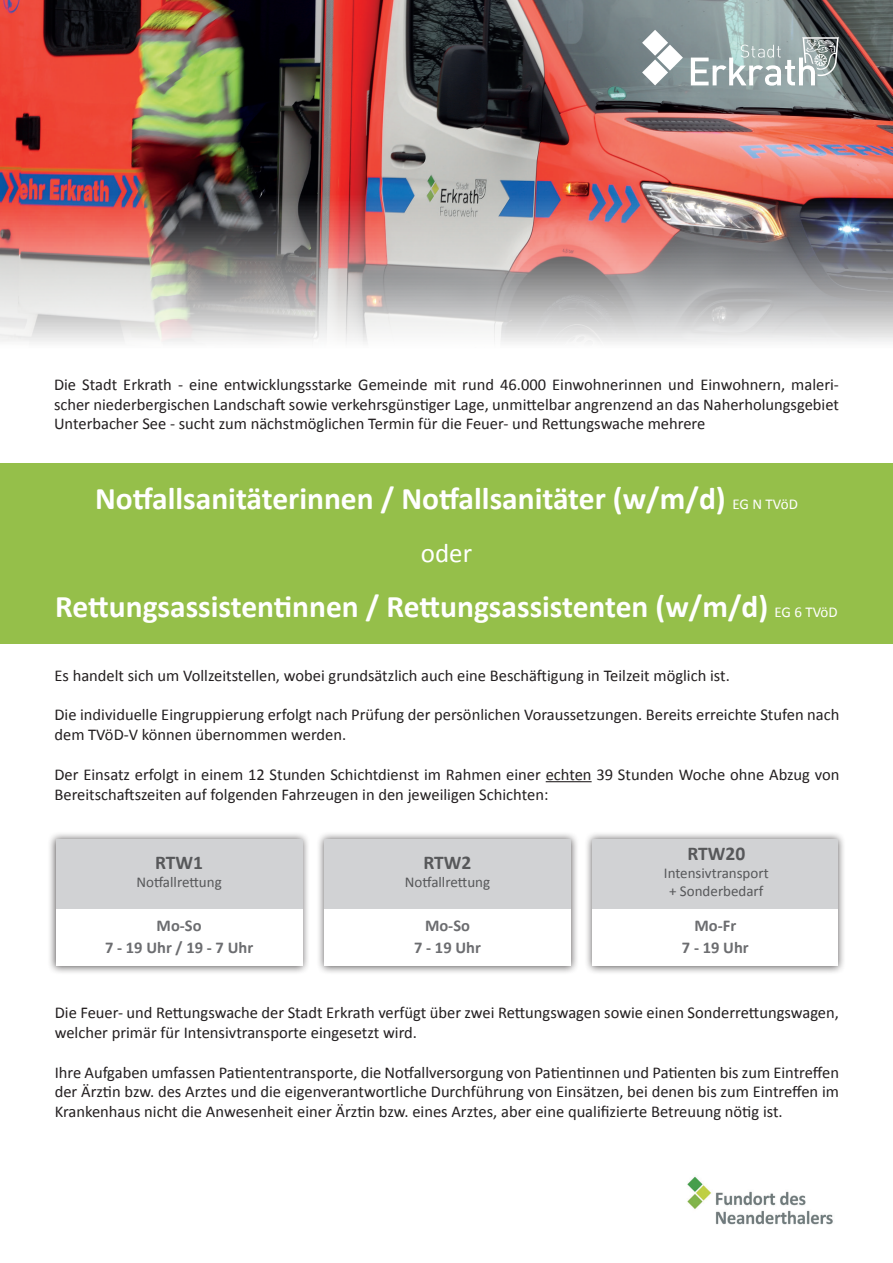
<style>
.page{position:relative;width:893px;height:1263px;background:#fff}
.page>*{position:absolute;margin:0;border:0;box-sizing:border-box;transform-origin:0 0}
.t1{font:700 31.5px "Calibri";color:#fff}
.t2{font:27px "Calibri";color:#fff}
.t3{font:700 19.5px "Calibri";color:#57585a}
.t4{font:16.5px/19.8px "Calibri";color:#231f20}
.t5{font:700 16.5px/21.6px "Calibri";color:#6c6d70;text-align:center}
.t6{font:15px/18px "Calibri";color:#57585a;text-align:center}
.s1{font-weight:400;font-size:15px}
</style>
<div class="page">
<img style="left:0;top:0;width:893px;height:342px">
<div style="left:0;top:463px;width:893px;height:181px;background:#95bf4a"></div>
<hr style="left:546px;top:781px;width:46px;height:1px;background:#231f20">
<div style="left:48px;top:831px;width:263px;height:143px;background:#231f20;opacity:.75"></div>
<div style="left:56px;top:839px;width:246px;height:127px;background:#fff"></div>
<div style="left:316px;top:831px;width:263px;height:143px;background:#231f20;opacity:.75"></div>
<div style="left:324px;top:839px;width:247px;height:127px;background:#fff"></div>
<div style="left:584px;top:831px;width:262px;height:143px;background:#231f20;opacity:.75"></div>
<div style="left:592px;top:839px;width:246px;height:127px;background:#fff"></div>
<img style="left:687px;top:1176px;width:146px;height:49px">
<div style="left:56px;top:840px;width:246px;height:69px;background:#d1d2d4"></div>
<div style="left:324px;top:839px;width:247px;height:70px;background:#d1d2d4"></div>
<div style="left:592px;top:839px;width:246px;height:70px;background:#d1d2d4"></div>
<svg style="left:691px;top:37px;width:148px;height:49px"></svg>
<svg style="left:642px;top:30px;width:41px;height:55px"></svg>
<p class="t4" style="left:54px;top:374px;width:786px;text-align:justify">Die Stadt Erkrath - eine entwicklungsstarke Gemeinde mit rund 46.000 Einwohnerinnen und Einwohnern, maleri&shy;scher niederbergischen Landschaft sowie verkehrsgünstiger Lage, unmittelbar angrenzend an das Naherholungsgebiet Unterbacher See - sucht zum nächstmöglichen Termin für die Feuer- und Rettungswache mehrere</p>
<h1 class="t1" style="left:95px;top:476px;width:704px">Notfallsanitäterinnen / Notfallsanitäter (w/m/d) <span class="s1">EG N TVöD</span></h1>
<h2 class="t2" style="left:421px;top:534px;width:53px">oder</h2>
<h1 class="t1" style="left:55px;top:584px;width:784px">Rettungsassistentinnen / Rettungsassistenten (w/m/d) <span class="s1">EG 6 TVöD</span></h1>
<p class="t4" style="left:54px;top:665px;width:677px">Es handelt sich um Vollzeitstellen, wobei grundsätzlich auch eine Beschäftigung in Teilzeit möglich ist.</p>
<p class="t4" style="left:54px;top:705px;width:786px">Die individuelle Eingruppierung erfolgt nach Prüfung der persönlichen Voraussetzungen. Bereits erreichte Stufen nach dem TVöD-V können übernommen werden.</p>
<p class="t4" style="left:54px;top:764px;width:786px">Der Einsatz erfolgt in einem 12 Stunden Schichtdienst im Rahmen einer echten 39 Stunden Woche ohne Abzug von<br>Bereitschaftszeiten auf folgenden Fahrzeugen in den jeweiligen Schichten:</p>
<p class="t3" style="left:155px;top:849px;width:49px">RTW1</p>
<p class="t6" style="left:136px;top:873px;width:87px">Notfallrettung</p>
<p class="t3" style="left:423px;top:849px;width:49px">RTW2</p>
<p class="t6" style="left:405px;top:873px;width:87px">Notfallrettung</p>
<p class="t3" style="left:687px;top:840px;width:59px">RTW20</p>
<p class="t6" style="left:664px;top:864px;width:106px">Intensivtransport + Sonderbedarf</p>
<p class="t5" style="left:105px;top:914px;width:150px">Mo-So<br>7 - 19 Uhr / 19 - 7 Uhr</p>
<p class="t5" style="left:414px;top:914px;width:68px">Mo-So<br>7 - 19 Uhr</p>
<p class="t5" style="left:682px;top:914px;width:68px">Mo-Fr<br>7 - 19 Uhr</p>
<p class="t4" style="left:55px;top:1002px;width:786px">Die Feuer- und Rettungswache der Stadt Erkrath verfügt über zwei Rettungswagen sowie einen Sonderrettungswagen, welcher primär für Intensivtransporte eingesetzt wird.</p>
<p class="t4" style="left:55px;top:1062px;width:786px;text-align:justify">Ihre Aufgaben umfassen Patiententransporte, die Notfallversorgung von Patientinnen und Patienten bis zum Eintreffen der Ärztin bzw. des Arztes und die eigenverantwortliche Durchführung von Einsätzen, bei denen bis zum Eintreffen im Krankenhaus nicht die Anwesenheit einer Ärztin bzw. eines Arztes, aber eine qualifizierte Betreuung nötig ist.</p>
</div>
